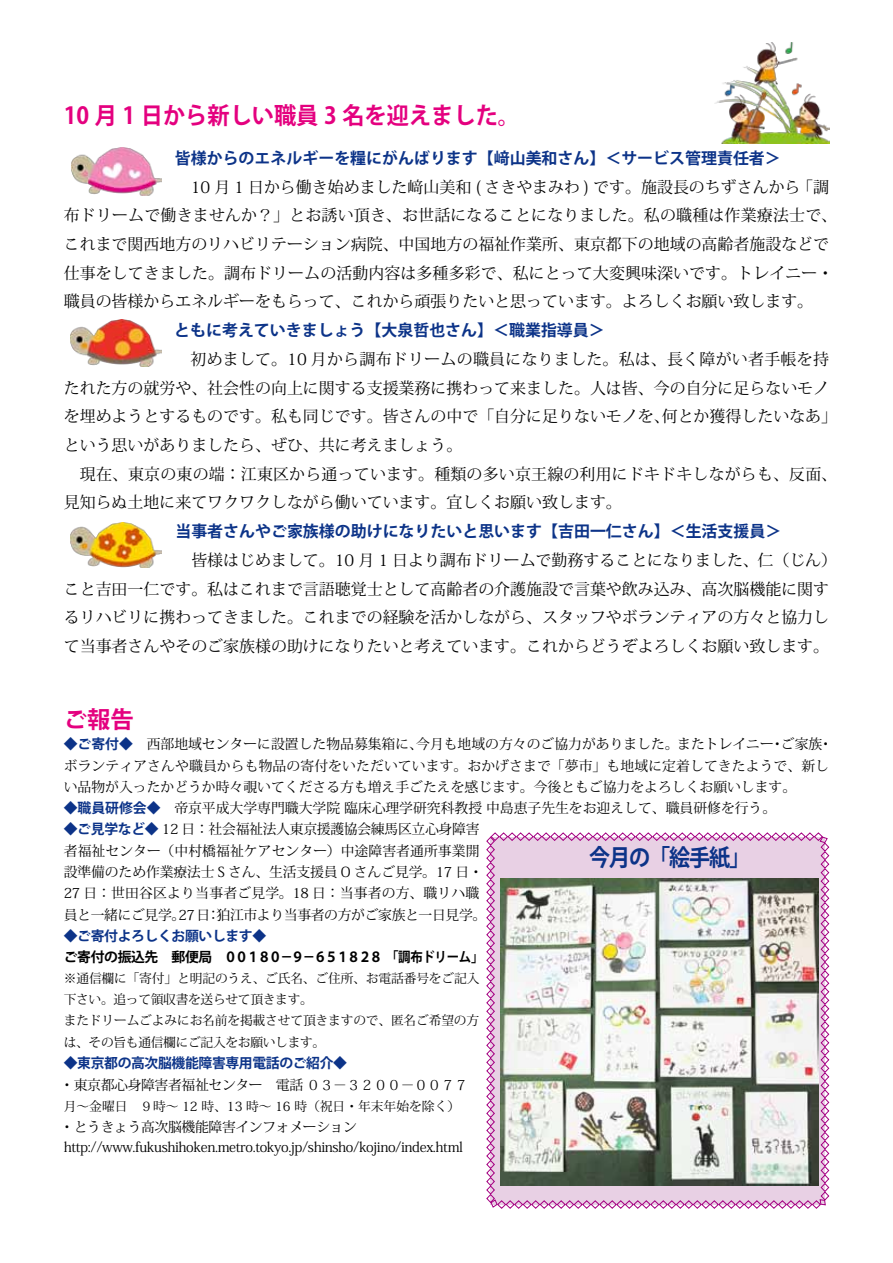
<style>
.page{position:relative;width:893px;height:1263px;background:#fff}
.page>*{position:absolute;margin:0;border:0;box-sizing:border-box;transform-origin:0 0}
.t1{font:700 23.4px "Koz Go Pro";color:#e4007f;scale:.95 1}
.t2{font:700 23.4px "Koz Go Pro";letter-spacing:-.05em;color:#0c3388;scale:.9 1}
.t3{font:700 23.4px "Koz Go Pro";color:#e4007f}
.t4{font:15.9px/28.7px "Koz Min Pro";color:#000}
.t5{font:700 15.9px "Koz Go Pro";color:#0c3388}
.t6{font:13.8px/21.3px "Koz Min Pro";color:#000}
.t7{font:13.8px/20.2px "Koz Min Pro";letter-spacing:-.025em;color:#000}
.t8{font:700 13.8px "Koz Go Pro";letter-spacing:-.025em;color:#0c3388}
.t9{font:700 13.8px "Koz Go Pro";letter-spacing:-.025em;color:#000}
.t10{font:12.75px/21.3px "Koz Min Pro";letter-spacing:-.015em;color:#000}
.s1{font-family:"Koz Go Pro";font-weight:700;color:#0c3388}
</style>
<div class="page">
<img style="left:71px;top:319px;width:90px;height:48px">
<img style="left:71px;top:148px;width:91px;height:47px">
<img style="left:71px;top:523px;width:91px;height:44px">
<svg style="left:486px;top:832px;width:344px;height:377px;background:#dfbcd8"></svg>
<img style="left:500px;top:878px;width:318px;height:307px">
<img style="left:714px;top:43px;width:115px;height:100px">
<h1 class="t1" style="left:64px;top:100px;width:482px">10 月 1 日から新しい職員 3 名を迎えました。</h1>
<p class="t5" style="left:175px;top:148px;width:607px">皆様からのエネルギーを糧にがんばります【﨑山美和さん】＜サービス管理責任者＞</p>
<p class="t4" style="left:64px;top:172px;width:775px;text-indent:111px">　10 月 1 日から働き始めました﨑山美和 ( さきやまみわ ) です。施設長のちずさんから「調布ドリームで働きませんか？」とお誘い頂き、お世話になることになりました。私の職種は作業療法士で、これまで関西地方のリハビリテーション病院、中国地方の福祉作業所、東京都下の地域の高齢者施設などで仕事をしてきました。調布ドリームの活動内容は多種多彩で、私にとって大変興味深いです。トレイニー・職員の皆様からエネルギーをもらって、これから頑張りたいと思っています。よろしくお願い致します。</p>
<p class="t5" style="left:174px;top:320px;width:432px">ともに考えていきましょう【大泉哲也さん】＜職業指導員＞</p>
<p class="t4" style="left:64px;top:344px;width:775px;text-indent:110px">　初めまして。10 月から調布ドリームの職員になりました。私は、長く障がい者手帳を持たれた方の就労や、社会性の向上に関する支援業務に携わって来ました。人は皆、今の自分に足らないモノを埋めようとするものです。私も同じです。皆さんの中で「自分に足りないモノを、何とか獲得したいなあ」という思いがありましたら、ぜひ、共に考えましょう。<br>　現在、東京の東の端：江東区から通っています。種類の多い京王線の利用にドキドキしながらも、反面、見知らぬ土地に来てワクワクしながら働いています。宜しくお願い致します。</p>
<p class="t5" style="left:175px;top:521px;width:607px">当事者さんやご家族様の助けになりたいと思います【吉田一仁さん】＜生活支援員＞</p>
<p class="t4" style="left:64px;top:545px;width:775px;text-indent:112px">　皆様はじめまして。10 月 1 日より調布ドリームで勤務することになりました、仁（じん）こと吉田一仁です。私はこれまで言語聴覚士として高齢者の介護施設で言葉や飲み込み、高次脳機能に関するリハビリに携わってきました。これまでの経験を活かしながら、スタッフやボランティアの方々と協力して当事者さんやそのご家族様の助けになりたいと考えています。これからどうぞよろしくお願い致します。</p>
<h1 class="t3" style="left:64px;top:704px;width:72px">ご報告</h1>
<p class="t6" style="left:64px;top:733px;width:770px"><span class="s1">◆ご寄付◆</span> 西部地域センターに設置した物品募集箱に、今月も地域の方々のご協力がありました。またトレイニー・ご家族・ボランティアさんや職員からも物品の寄付をいただいています。おかげさまで「夢市」も地域に定着してきたようで、新しい品物が入ったかどうか時々覗いてくださる方も増え手ごたえを感じます。今後ともご協力をよろしくお願いします。</p>
<p class="t6" style="left:64px;top:797px;width:714px"><span class="s1">◆職員研修会◆</span>　帝京平成大学専門職大学院 臨床心理学研究科教授 中島恵子先生をお迎えして、職員研修を行う。</p>
<p class="t6" style="left:64px;top:818px;width:424px"><span class="s1">◆ご見学など◆</span> 12 日：社会福祉法人東京援護協会練馬区立心身障害者福祉センター（中村橋福祉ケアセンター）中途障害者通所事業開設準備のため作業療法士 S さん、生活支援員 O さんご見学。17 日・27 日：世田谷区より当事者ご見学。18 日：当事者の方、職リハ職員と一緒にご見学。27日：狛江市より当事者の方がご家族と一日見学。</p>
<p class="t8" style="left:64px;top:927px;width:204px">◆ご寄付よろしくお願いします◆</p>
<p class="t9" style="left:64px;top:948px;width:421px">ご寄付の振込先　郵便局　００１８０－９－６５１８２８　「調布ドリーム」</p>
<p class="t10" style="left:64px;top:967px;width:417px">※通信欄に「寄付」と明記のうえ、ご氏名、ご住所、お電話番号をご記入下さい。追って領収書を送らせて頂きます。<br>またドリームごよみにお名前を掲載させて頂きますので、匿名ご希望の方は、その旨も通信欄にご記入をお願いします。</p>
<p class="t8" style="left:64px;top:1054px;width:285px">◆東京都の高次脳機能障害専用電話のご紹介◆</p>
<p class="t7" style="left:60px;top:1074px;width:410px">・東京都心身障害者福祉センター　電話 ０３－３２００－００７７</p>
<p class="t10" style="left:64px;top:1095px;width:398px">月～金曜日　９時～ 12 時、13 時～ 16 時（祝日・年末年始を除く）</p>
<p class="t7" style="left:60px;top:1116px;width:404px">・とうきょう高次脳機能障害インフォメーション　http://www.fukushihoken.metro.tokyo.jp/shinsho/kojino/index.html</p>
<h1 class="t2" style="left:589px;top:842px;width:191px">今月の「絵手紙」　</h1>
</div>
